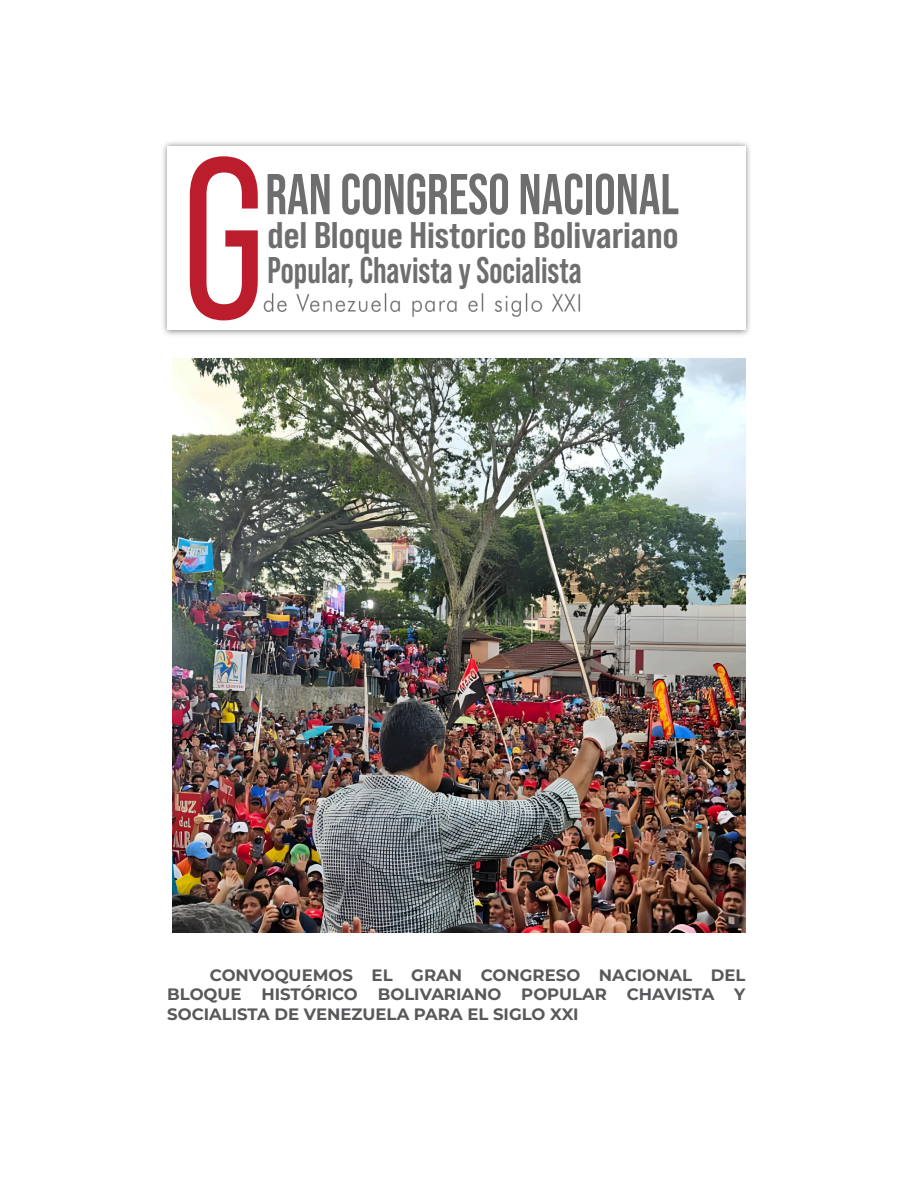
<style>
.page{position:relative;width:918px;height:1188px;background:#fff}
.page>*{position:absolute;margin:0;border:0;box-sizing:border-box;transform-origin:0 0}
.t1{font:227.85px "FONTSPRINGDEMO Bebas Neue Pro";color:#bc1d2c;scale:.94 1}
.t2{font:700 57.45px "FONTSPRINGDEMO Bebas Neue Pro";color:rgb(0 0 0/.57);scale:.94 1}
.t3{font:700 37.05px/34.7px "FONTSPRINGDEMO Bebas Neue Pro";color:rgb(0 0 0/.57);scale:1.13 1}
.t4{font:700 16.5px/19.5px "Montserrat";color:#58595b;text-align:justify}
</style>
<div class="page">
<img style="left:163px;top:142px;width:587px;height:193px">
<div style="left:167px;top:146px;width:578px;height:184px;background:#fff"></div>
<img style="left:264px;top:293px;width:316px;height:24px">
<img style="left:172px;top:359px;width:574px;height:573px">
<h1 class="t1" style="left:181px;top:90px;width:91px">G</h1>
<h2 class="t2" style="left:265px;top:157px;width:442px">RAN CONGRESO NACIONAL</h2>
<h3 class="t3" style="left:267px;top:216px;width:365px">del Bloque Historico Bolivariano<br>Popular, Chavista y Socialista</h3>
<p class="t4" style="left:167px;top:965px;width:580px;text-indent:43px">CONVOQUEMOS EL GRAN CONGRESO NACIONAL DEL BLOQUE HISTÓRICO BOLIVARIANO POPULAR CHAVISTA Y SOCIALISTA DE VENEZUELA PARA EL SIGLO XXI</p>
</div>
